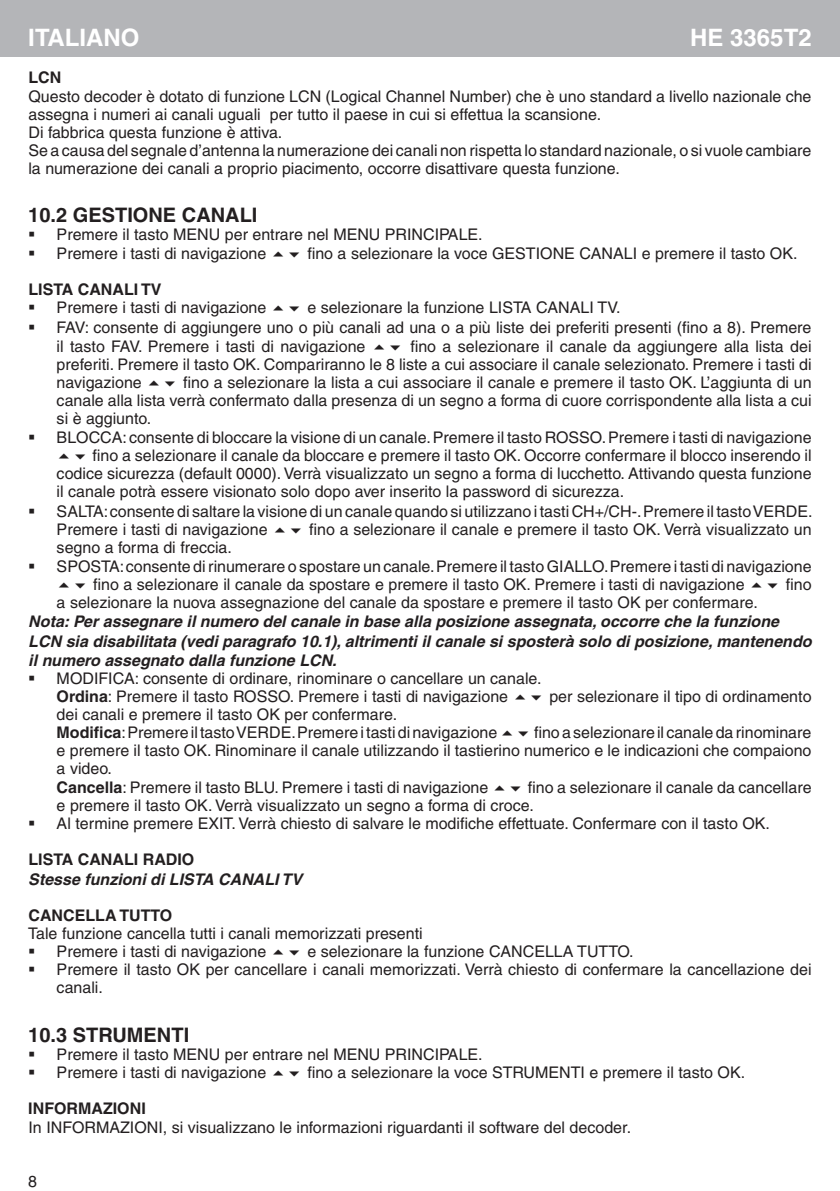
<style>
.page{position:relative;width:840px;height:1191px;background:#fff}
.page>*{position:absolute;margin:0;border:0;box-sizing:border-box;transform-origin:0 0}
.Titolo_lingua{font:700 24px "Helvetica";color:#fff}
.Sottotitolo{font:700 20px "Helvetica";color:#231f20}
.Testo_rientrato{font:16px/18px "Helvetica";color:#231f20}
.Corpo_testo{font:16px/18px "Helvetica";color:#231f20}
.Didascalia{font:italic 700 16px/19.2px "Helvetica";color:#231f20}
.Corpo_testo-2{font:700 16px "Helvetica";color:#231f20}
.Testo_rientrato-2{font:700 16px "Helvetica";color:#231f20}
.s1{font-weight:700}
</style>
<div class="page">
<div style="left:0;top:0;width:839px;height:57px;background:#b4b5b8"></div>
<p class="Titolo_lingua" style="left:28px;top:23px;width:113px">ITALIANO</p>
<h1 class="Titolo_lingua" style="left:689px;top:23px;width:123px">HE 3365T2</h1>
<p class="Corpo_testo-2" style="left:28px;top:68px;width:34px">LCN</p>
<p class="Corpo_testo" style="left:28px;top:87px;width:784px">Questo decoder è dotato di funzione LCN (Logical Channel Number) che è uno standard a livello nazionale che assegna i numeri ai canali uguali per tutto il paese in cui si effettua la scansione.</p>
<p class="Corpo_testo" style="left:28px;top:123px;width:255px">Di fabbrica questa funzione è attiva.</p>
<p class="Corpo_testo" style="left:28px;top:141px;width:784px">Se a causa del segnale d’antenna la numerazione dei canali non rispetta lo standard nazionale, o si vuole cambiare la numerazione dei canali a proprio piacimento, occorre disattivare questa funzione.</p>
<p class="Sottotitolo" style="left:28px;top:203px;width:230px">10.2 GESTIONE CANALI</p>
<p class="Testo_rientrato" style="left:28px;top:226px;width:455px">▪ Premere il tasto MENU per entrare nel MENU PRINCIPALE.</p>
<p class="Testo_rientrato" style="left:28px;top:244px;width:239px">▪ Premere i tasti di navigazione</p>
<p class="Testo_rientrato" style="left:307px;top:244px;width:491px">fino a selezionare la voce GESTIONE CANALI e premere il tasto OK.</p>
<p class="Corpo_testo-2" style="left:28px;top:279px;width:134px">LISTA CANALI TV</p>
<p class="Testo_rientrato" style="left:28px;top:298px;width:239px">▪ Premere i tasti di navigazione</p>
<p class="Testo_rientrato" style="left:307px;top:298px;width:314px">e selezionare la funzione LISTA CANALI TV.</p>
<p class="Testo_rientrato" style="left:57px;top:317px;width:756px;line-height:19.2px;text-indent:-28px">▪ FAV: consente di aggiungere uno o più canali ad una o a più liste dei preferiti presenti (fino a 8). Premere il tasto FAV. Premere i tasti di navigazione</p>
<p class="Testo_rientrato" style="left:57px;top:337px;width:756px;text-align:justify;text-indent:353px">fino a selezionare il canale da aggiungere alla lista dei preferiti. Premere il tasto OK. Compariranno le 8 liste a cui associare il canale selezionato. Premere i tasti di navigazione</p>
<p class="Testo_rientrato" style="left:57px;top:373px;width:756px;text-align:justify;text-indent:126px">fino a selezionare la lista a cui associare il canale e premere il tasto OK. L’aggiunta di un canale alla lista verrà confermato dalla presenza di un segno a forma di cuore corrispondente alla lista a cui si è aggiunto.</p>
<p class="Testo_rientrato" style="left:28px;top:428px;width:784px">▪ BLOCCA: consente di bloccare la visione di un canale. Premere il tasto ROSSO. Premere i tasti di navigazione</p>
<p class="Testo_rientrato" style="left:92px;top:446px;width:720px">fino a selezionare il canale da bloccare e premere il tasto OK. Occorre confermare il blocco inserendo il</p>
<p class="Testo_rientrato" style="left:57px;top:464px;width:756px">codice sicurezza (default 0000). Verrà visualizzato un segno a forma di lucchetto. Attivando questa funzione</p>
<p class="Testo_rientrato" style="left:57px;top:482px;width:568px">il canale potrà essere visionato solo dopo aver inserito la password di sicurezza.</p>
<p class="Testo_rientrato" style="left:57px;top:502px;width:757px;text-indent:-28px">▪ SALTA: consente di saltare la visione di un canale quando si utilizzano i tasti CH+/CH-. Premere il tasto VERDE.<br>Premere i tasti di navigazione</p>
<p class="Testo_rientrato" style="left:309px;top:520px;width:503px">fino a selezionare il canale e premere il tasto OK. Verrà visualizzato un</p>
<p class="Testo_rientrato" style="left:57px;top:538px;width:177px">segno a forma di freccia.</p>
<p class="Testo_rientrato" style="left:28px;top:557px;width:784px;text-align:center">▪ SPOSTA: consente di rinumerare o spostare un canale. Premere il tasto GIALLO. Premere i tasti di navigazione fino a selezionare il canale da spostare e premere il tasto OK. Premere i tasti di navigazione</p>
<p class="Testo_rientrato" style="left:785px;top:575px;width:27px">fino</p>
<p class="Testo_rientrato" style="left:57px;top:593px;width:702px">a selezionare la nuova assegnazione del canale da spostare e premere il tasto OK per confermare.</p>
<p class="Didascalia" style="left:28px;top:612px;width:784px">Nota: Per assegnare il numero del canale in base alla posizione assegnata, occorre che la funzione<br>LCN sia disabilitata (vedi paragrafo 10.1), altrimenti il canale si sposterà solo di posizione, mantenendo il numero assegnato dalla funzione LCN.</p>
<p class="Testo_rientrato" style="left:28px;top:669px;width:514px">▪ MODIFICA: consente di ordinare, rinominare o cancellare un canale.</p>
<p class="Testo_rientrato" style="left:57px;top:687px;width:452px"><span class="s1">Ordina</span>: Premere il tasto ROSSO. Premere i tasti di navigazione</p>
<p class="Testo_rientrato" style="left:549px;top:687px;width:263px">per selezionare il tipo di ordinamento</p>
<p class="Testo_rientrato" style="left:57px;top:705px;width:342px">dei canali e premere il tasto OK per confermare.</p>
<p class="Testo_rientrato" style="left:57px;top:723px;width:442px"><span class="s1">Modifica</span>: Premere il tasto VERDE. Premere i tasti di navigazione</p>
<p class="Testo_rientrato" style="left:57px;top:723px;width:756px;text-align:justify;text-indent:477px">fino a selezionare il canale da rinominare e premere il tasto OK. Rinominare il canale utilizzando il tastierino numerico e le indicazioni che compaiono a video.</p>
<p class="Testo_rientrato" style="left:57px;top:778px;width:433px"><span class="s1">Cancella</span>: Premere il tasto BLU. Premere i tasti di navigazione</p>
<p class="Testo_rientrato" style="left:57px;top:778px;width:756px;text-indent:471px">fino a selezionare il canale da cancellare e premere il tasto OK. Verrà visualizzato un segno a forma di croce.</p>
<p class="Testo_rientrato" style="left:28px;top:814px;width:742px">▪ Al termine premere EXIT. Verrà chiesto di salvare le modifiche effettuate. Confermare con il tasto OK.</p>
<p class="Corpo_testo-2" style="left:28px;top:849px;width:167px">LISTA CANALI RADIO</p>
<p class="Didascalia" style="left:28px;top:869px;width:275px">Stesse funzioni di LISTA CANALI TV</p>
<p class="Corpo_testo-2" style="left:28px;top:905px;width:145px">CANCELLA TUTTO</p>
<p class="Testo_rientrato" style="left:28px;top:924px;width:396px">Tale funzione cancella tutti i canali memorizzati presenti</p>
<p class="Testo_rientrato" style="left:28px;top:942px;width:239px">▪ Premere i tasti di navigazione</p>
<p class="Testo_rientrato" style="left:307px;top:942px;width:328px">e selezionare la funzione CANCELLA TUTTO.</p>
<p class="Testo_rientrato" style="left:57px;top:960px;width:756px;text-indent:-28px">▪ Premere il tasto OK per cancellare i canali memorizzati. Verrà chiesto di confermare la cancellazione dei canali.</p>
<p class="Sottotitolo" style="left:28px;top:1022px;width:162px">10.3 STRUMENTI</p>
<p class="Testo_rientrato" style="left:28px;top:1045px;width:455px">▪ Premere il tasto MENU per entrare nel MENU PRINCIPALE.</p>
<p class="Testo_rientrato" style="left:28px;top:1063px;width:239px">▪ Premere i tasti di navigazione</p>
<p class="Testo_rientrato" style="left:307px;top:1063px;width:439px">fino a selezionare la voce STRUMENTI e premere il tasto OK.</p>
<p class="Testo_rientrato-2" style="left:28px;top:1099px;width:119px">INFORMAZIONI</p>
<p class="Corpo_testo" style="left:28px;top:1118px;width:603px">In INFORMAZIONI, si visualizzano le informazioni riguardanti il software del decoder.</p>
<p class="Testo_rientrato" style="left:28px;top:1171px;width:10px">8</p>
</div>
